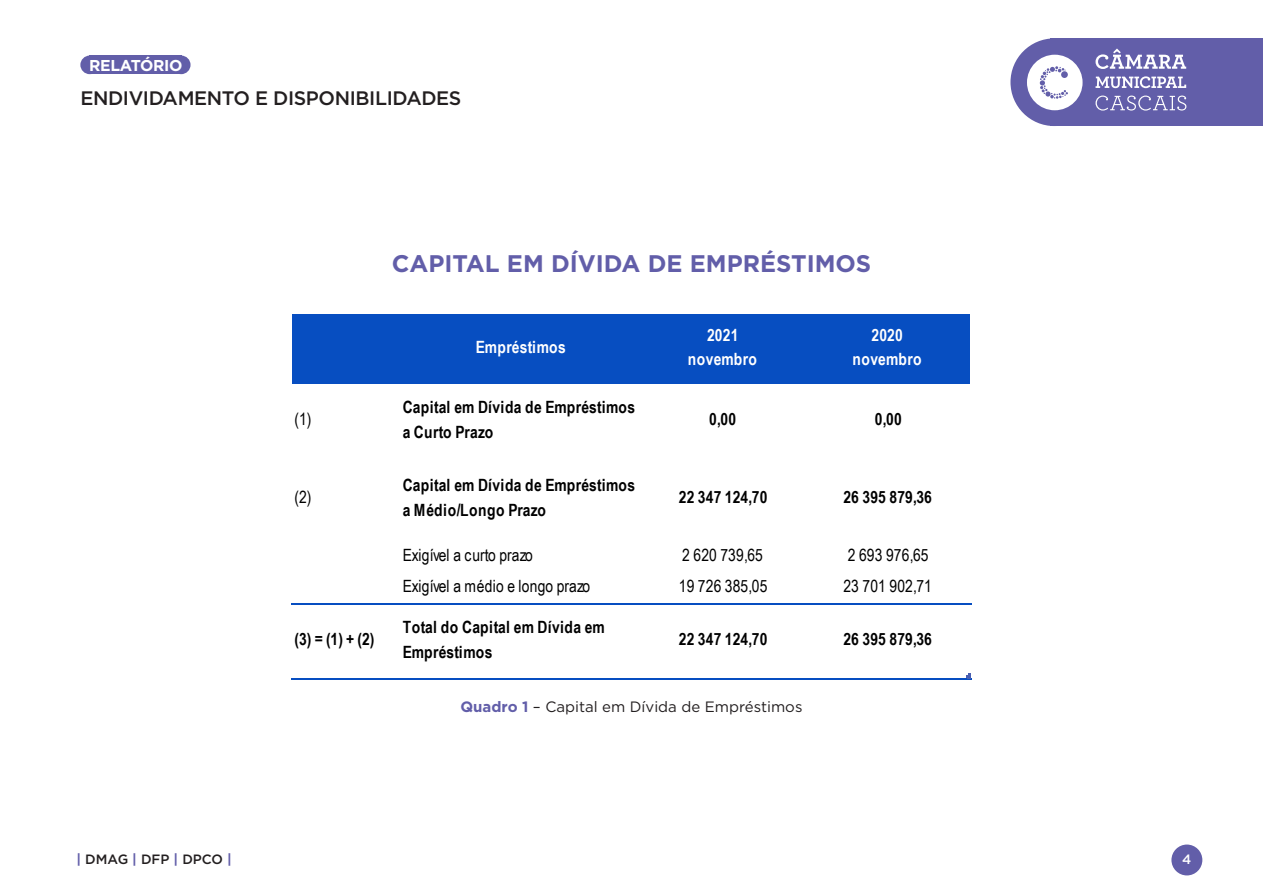
<style>
.page{position:relative;width:1263px;height:893px;background:#fff}
.page>*{position:absolute;margin:0;border:0;box-sizing:border-box;transform-origin:0 0}
.titulo{font:700 24px "Gotham";color:#625ea9}
.t1{font:500 19.5px "Gotham";letter-spacing:-.02em;color:#231f20}
.t2{font:700 16.95px/24.9px "Arial Narrow";letter-spacing:.01em;color:#000}
.t3{font:16.95px "Arial Narrow";letter-spacing:.01em;color:#000}
.t4{font:700 16.95px/24.9px "Arial Narrow";letter-spacing:.01em;color:#fff;text-align:center}
.t5{font:700 15.75px "Gotham";letter-spacing:-.02em;color:#fff}
.texto{font:15px "Gotham";color:#231f20}
.t6{font:500 13.5px "Gotham";color:#231f20}
.t7{font:500 13.5px "Gotham";color:#fff}
.s1{font-weight:700;color:#625ea9}
</style>
<div class="page">
<div style="left:1171px;top:844px;width:31px;height:31px;background:#625ea9;border-radius:50%"></div>
<div style="left:1051px;top:38px;width:212px;height:88px;background:#625ea9"></div>
<div style="left:1010px;top:38px;width:88px;height:88px;background:#625ea9;border-radius:50%"></div>
<div style="left:89px;top:56px;width:92px;height:18px;background:#625ea9"></div>
<div style="left:80px;top:56px;width:19px;height:18px;background:#625ea9;border-radius:50%"></div>
<div style="left:172px;top:56px;width:19px;height:18px;background:#625ea9;border-radius:50%"></div>
<svg style="left:1095px;top:49px;width:91px;height:20px"></svg>
<svg style="left:1095px;top:96px;width:91px;height:15px"></svg>
<svg style="left:1095px;top:76px;width:91px;height:12px"></svg>
<svg style="left:1027px;top:55px;width:55px;height:55px"></svg>
<div style="left:292px;top:314px;width:680px;height:72px;background:#074ec1"></div>
<hr style="left:971px;top:314px;width:1px;height:72px;background:#fff">
<hr style="left:291px;top:385px;width:681px;height:1px;background:#fff">
<hr style="left:291px;top:604px;width:681px;height:1px;background:#074ec1">
<hr style="left:291px;top:678px;width:681px;height:1px;background:#074ec1">
<svg style="left:966px;top:674px;width:5px;height:5px"></svg>
<p class="t5" style="left:89px;top:55px;width:95px">RELATÓRIO</p>
<p class="t1" style="left:80px;top:85px;width:383px">ENDIVIDAMENTO E DISPONIBILIDADES</p>
<p class="titulo" style="left:392px;top:248px;width:481px">CAPITAL EM DÍVIDA DE EMPRÉSTIMOS</p>
<p class="t4" style="left:476px;top:334px;width:91px">Empréstimos</p>
<p class="t4" style="left:688px;top:321px;width:71px">2021 novembro</p>
<p class="t4" style="left:852px;top:321px;width:71px">2020 novembro</p>
<p class="t3" style="left:294px;top:410px;width:18px">(1)</p>
<p class="t2" style="left:403px;top:394px;width:234px">Capital em Dívida de Empréstimos a Curto Prazo</p>
<p class="t2" style="left:709px;top:406px;width:28px">0,00</p>
<p class="t2" style="left:875px;top:406px;width:28px">0,00</p>
<p class="t3" style="left:294px;top:488px;width:18px">(2)</p>
<p class="t2" style="left:403px;top:471px;width:234px">Capital em Dívida de Empréstimos a Médio/Longo Prazo</p>
<p class="t2" style="left:679px;top:484px;width:90px">22 347 124,70</p>
<p class="t2" style="left:843px;top:484px;width:90px">26 395 879,36</p>
<p class="t3" style="left:403px;top:545px;width:132px">Exigível a curto prazo</p>
<p class="t3" style="left:682px;top:545px;width:82px">2 620 739,65</p>
<p class="t3" style="left:848px;top:545px;width:82px">2 693 976,65</p>
<p class="t3" style="left:403px;top:577px;width:189px">Exigível a médio e longo prazo</p>
<p class="t3" style="left:679px;top:577px;width:90px">19 726 385,05</p>
<p class="t3" style="left:843px;top:577px;width:90px">23 701 902,71</p>
<p class="t2" style="left:294px;top:626px;width:81px">(3) = (1) + (2)</p>
<p class="t2" style="left:403px;top:614px;width:204px">Total do Capital em Dívida em<br>Empréstimos</p>
<p class="t2" style="left:679px;top:626px;width:90px">22 347 124,70</p>
<p class="t2" style="left:843px;top:626px;width:90px">26 395 879,36</p>
<p class="texto" style="left:460px;top:697px;width:343px"><span class="s1">Quadro 1</span> – Capital em Dívida de Empréstimos</p>
<p class="t6" style="left:77px;top:850px;width:157px"><span class="s1">|</span> DMAG <span class="s1">|</span> DFP <span class="s1">|</span> DPCO <span class="s1">|</span></p>
<p class="t7" style="left:1182px;top:850px;width:11px">4</p>
</div>
